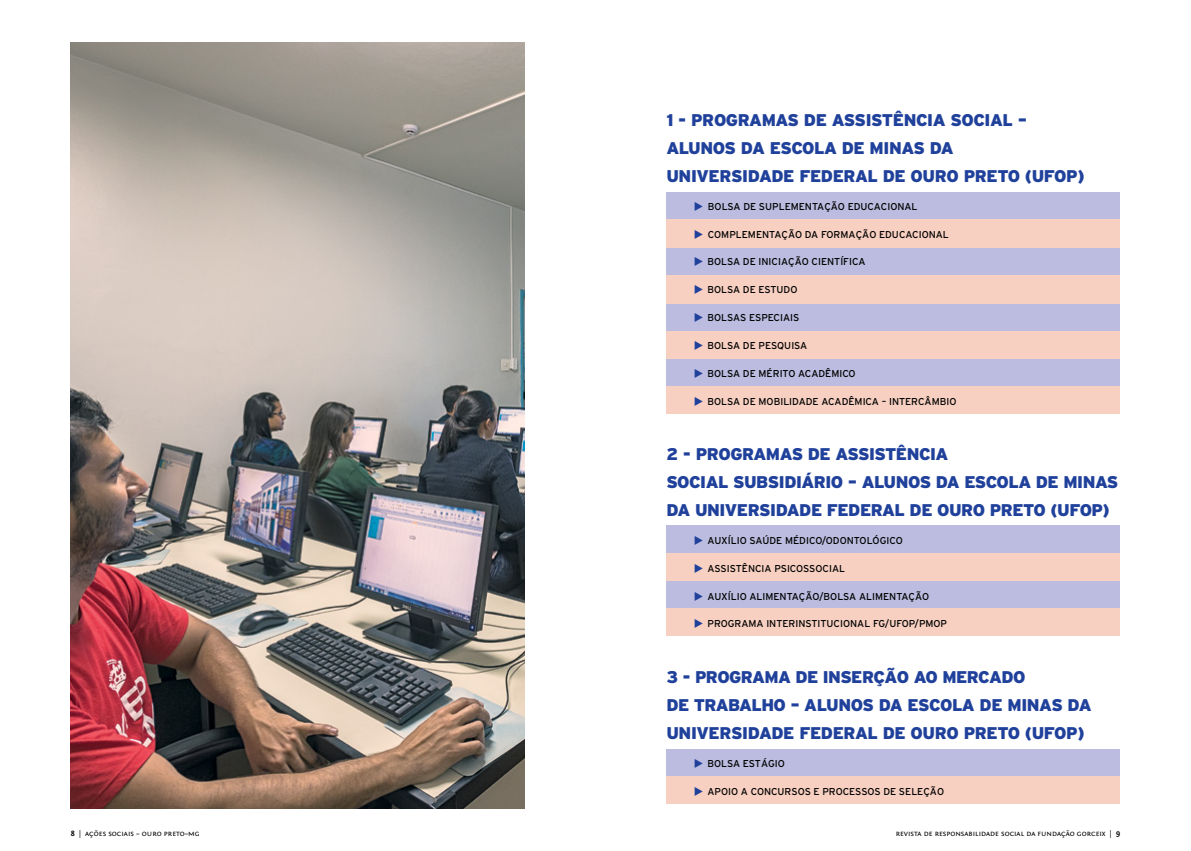
<style>
.page{position:relative;width:1191px;height:851px;background:#fff}
.page>*{position:absolute;margin:0;border:0;box-sizing:border-box;transform-origin:0 0}
.t1{font:900 16.9px/27.8px "Interstate";letter-spacing:-.03em;color:#20419b}
.t2{font:10px "Interstate";color:#000}
.t3{font:8px "Fontin Sans Small Caps";color:#000}
.s1{font-family:"Fontin Sans";font-weight:700}
</style>
<div class="page">
<div style="left:666px;top:580px;width:454px;height:28px;background:#bbbcdf"></div>
<div style="left:666px;top:358px;width:454px;height:28px;background:#bbbcdf"></div>
<div style="left:666px;top:248px;width:454px;height:27px;background:#bbbcdf"></div>
<div style="left:666px;top:749px;width:454px;height:27px;background:#bbbcdf"></div>
<div style="left:666px;top:525px;width:454px;height:29px;background:#bbbcdf"></div>
<div style="left:666px;top:303px;width:454px;height:28px;background:#bbbcdf"></div>
<div style="left:666px;top:192px;width:454px;height:28px;background:#bbbcdf"></div>
<div style="left:666px;top:608px;width:454px;height:27px;background:#f7d0c1"></div>
<div style="left:666px;top:386px;width:454px;height:27px;background:#f7d0c1"></div>
<div style="left:666px;top:275px;width:454px;height:28px;background:#f7d0c1"></div>
<div style="left:666px;top:776px;width:454px;height:27px;background:#f7d0c1"></div>
<div style="left:666px;top:553px;width:454px;height:27px;background:#f7d0c1"></div>
<div style="left:666px;top:331px;width:454px;height:27px;background:#f7d0c1"></div>
<div style="left:666px;top:219px;width:454px;height:29px;background:#f7d0c1"></div>
<img style="left:71px;top:43px;width:453px;height:765px">
<h1 class="t1" style="left:666px;top:106px;width:420px">1 - PROGRAMAS DE ASSISTÊNCIA SOCIAL –<br>ALUNOS DA ESCOLA DE MINAS DA<br>UNIVERSIDADE FEDERAL DE OURO PRETO (UFOP)</h1>
<p class="t2" style="left:708px;top:200px;width:211px">BOLSA DE SUPLEMENTAÇÃO EDUCACIONAL</p>
<p class="t2" style="left:708px;top:228px;width:242px">COMPLEMENTAÇÃO DA FORMAÇÃO EDUCACIONAL</p>
<p class="t2" style="left:707px;top:256px;width:159px">BOLSA DE INICIAÇÃO CIENTÍFICA</p>
<p class="t2" style="left:707px;top:284px;width:91px">BOLSA DE ESTUDO</p>
<p class="t2" style="left:707px;top:312px;width:93px">BOLSAS ESPECIAIS</p>
<p class="t2" style="left:707px;top:340px;width:101px">BOLSA DE PESQUISA</p>
<p class="t2" style="left:707px;top:367px;width:150px">BOLSA DE MÉRITO ACADÊMICO</p>
<p class="t2" style="left:707px;top:395px;width:250px">BOLSA DE MOBILIDADE ACADÊMICA – INTERCÂMBIO</p>
<h1 class="t1" style="left:666px;top:440px;width:453px">2 - PROGRAMAS DE ASSISTÊNCIA<br>SOCIAL SUBSIDIÁRIO – ALUNOS DA ESCOLA DE MINAS<br>DA UNIVERSIDADE FEDERAL DE OURO PRETO (UFOP)</h1>
<p class="t2" style="left:707px;top:534px;width:197px">AUXÍLIO SAÚDE MÉDICO/ODONTOLÓGICO</p>
<p class="t2" style="left:707px;top:562px;width:139px">ASSISTÊNCIA PSICOSSOCIAL</p>
<p class="t2" style="left:707px;top:590px;width:223px">AUXÍLIO ALIMENTAÇÃO/BOLSA ALIMENTAÇÃO</p>
<p class="t2" style="left:707px;top:618px;width:241px">PROGRAMA INTERINSTITUCIONAL FG/UFOP/PMOP</p>
<h1 class="t1" style="left:666px;top:663px;width:427px">3 - PROGRAMA DE INSERÇÃO AO MERCADO<br>DE TRABALHO – ALUNOS DA ESCOLA DE MINAS DA<br>UNIVERSIDADE FEDERAL DE OURO PRETO (UFOP)</h1>
<p class="t2" style="left:707px;top:757px;width:79px">BOLSA ESTÁGIO</p>
<p class="t2" style="left:707px;top:785px;width:238px">APOIO A CONCURSOS E PROCESSOS DE SELEÇÃO</p>
<p class="t3" style="left:71px;top:829px;width:130px"><span class="s1">8</span> | ações sociais – ouro preto–mg</p>
<p class="t3" style="left:895px;top:829px;width:226px">revista de responsabilidade social da fundação gorceix | <span class="s1">9</span></p>
</div>
